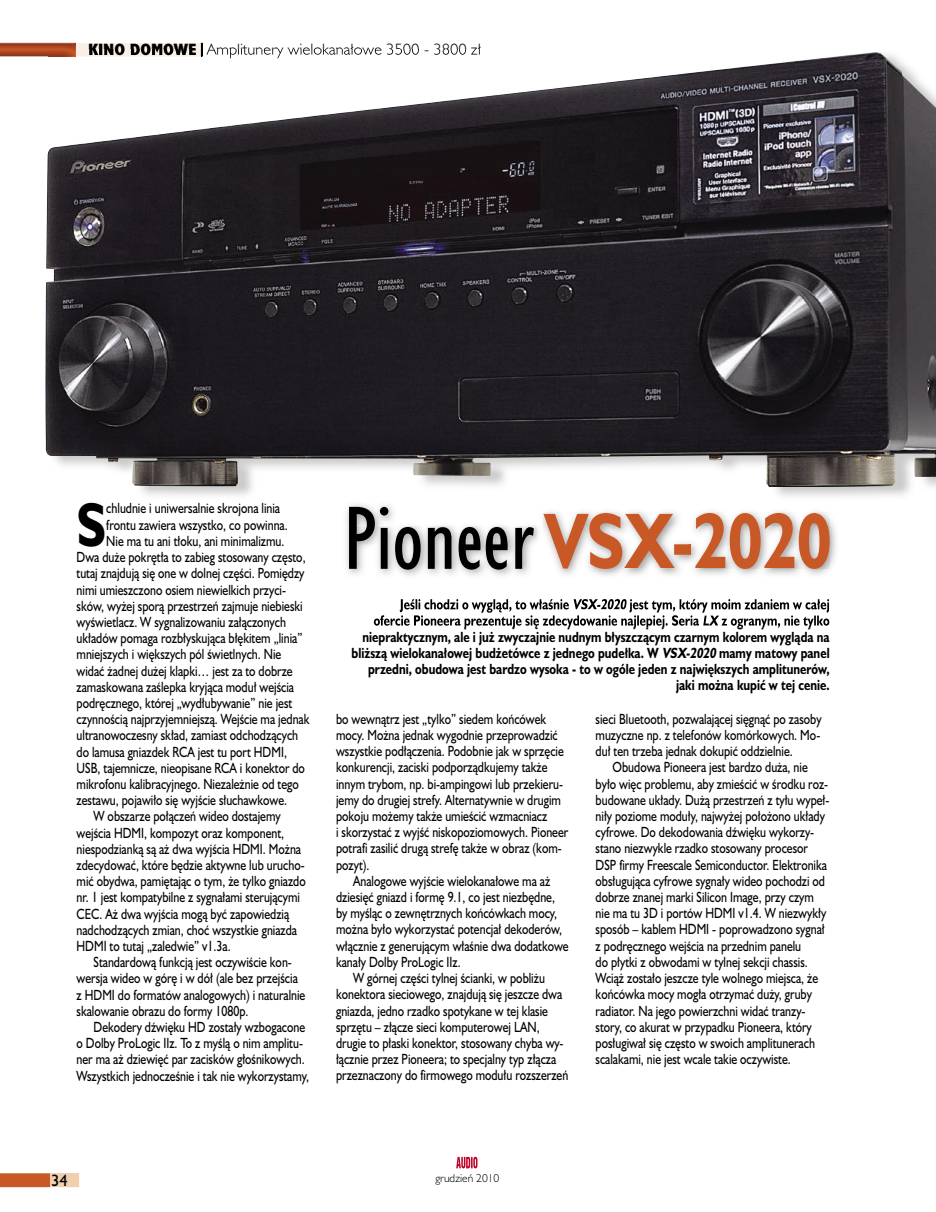
<style>
.page{position:relative;width:936px;height:1212px;background:#fff}
.page>*{position:absolute;margin:0;border:0;box-sizing:border-box;transform-origin:0 0}
.t1{font:82.5px "Humanst 521 Cn PL";color:#000}
.t2{font:700 72px "Humanst 521 PL";color:#c95827;scale:.8 1}
.t3{font:700 56.7px "Humanst 521 PL";color:#000;scale:.8 1}
.t4{font:300 15px "Humanst 521 Lt PL";color:#000}
.t5{font:15px "Humanst 521 PL";color:#000}
.t6{font:13.5px/16.2px "Humanst 521 PL";color:#000;scale:.8 1}
.t7{font:700 13.5px/16.2px "Humanst 521 PL";color:#000;text-align:right;scale:.8 1}
.t8{font:300 10.5px "Humanst 521 Lt PL";color:#000}
.s1{font-family:"Humanst 521 X Bd Cn PL";font-weight:400}
</style>
<div class="page">
<div style="left:75px;top:43px;width:126px;height:13px;background:#faefe4"></div>
<img style="left:0;top:43px;width:49px;height:13px">
<svg style="left:456px;top:1157px;width:21px;height:11px"></svg>
<svg style="left:0;top:1173px;width:79px;height:14px"></svg>
<svg style="left:49px;top:43px;width:27px;height:9px"></svg>
<svg style="left:201px;top:43px;width:2px;height:9px"></svg>
<img style="left:207px;top:49px;width:273px;height:3px">
<img style="left:89px;top:49px;width:107px;height:3px">
<img style="left:45px;top:52px;width:890px;height:435px">
<img style="left:537px;top:509px;width:299px;height:117px">
<img style="left:688px;top:599px;width:141px;height:14px">
<img style="left:537px;top:615px;width:162px;height:13px">
<img style="left:703px;top:615px;width:15px;height:10px">
<img style="left:718px;top:615px;width:111px;height:13px">
<img style="left:543px;top:513px;width:286px;height:56px">
<img style="left:346px;top:525px;width:191px;height:98px">
<img style="left:344px;top:502px;width:344px;height:23px">
<img style="left:399px;top:599px;width:138px;height:14px">
<img style="left:374px;top:615px;width:314px;height:12px">
<img style="left:537px;top:599px;width:32px;height:14px">
<img style="left:569px;top:599px;width:57px;height:10px">
<img style="left:626px;top:599px;width:62px;height:14px">
<img style="left:543px;top:513px;width:145px;height:12px">
<p class="t4" style="left:88px;top:39px;width:394px"><span class="s1">KINO DOMOWE</span> Amplitunery wielokanałowe 3500 - 3800 zł</p>
<h3 class="t3" style="left:77px;top:486px;width:39px">S</h3>
<p class="t6" style="left:106px;top:500px;width:219px">chludnie i uniwersalnie skrojona linia</p>
<p class="t6" style="left:106px;top:516px;width:228px">frontu zawiera wszystko, co powinna.</p>
<p class="t6" style="left:106px;top:532px;width:224px">Nie ma tu ani tłoku, ani minimalizmu.</p>
<p class="t6" style="left:77px;top:549px;width:288px">Dwa duże pokrętła to zabieg stosowany często,</p>
<p class="t6" style="left:77px;top:565px;width:286px">tutaj znajdują się one w dolnej części. Pomiędzy</p>
<p class="t6" style="left:77px;top:581px;width:263px">nimi umieszczono osiem niewielkich przyci-</p>
<p class="t6" style="left:77px;top:597px;width:284px">sków, wyżej sporą przestrzeń zajmuje niebieski</p>
<p class="t6" style="left:77px;top:613px;width:263px">wyświetlacz. W sygnalizowaniu załączonych</p>
<p class="t6" style="left:77px;top:630px;width:284px">układów pomaga rozbłyskująca błękitem „linia”</p>
<p class="t6" style="left:77px;top:646px;width:257px">mniejszych i większych pól świetlnych. Nie</p>
<p class="t6" style="left:77px;top:662px;width:272px">widać żadnej dużej klapki… jest za to dobrze</p>
<p class="t6" style="left:77px;top:678px;width:273px">zamaskowana zaślepka kryjąca moduł wejścia</p>
<p class="t6" style="left:77px;top:694px;width:271px">podręcznego, której „wydłubywanie” nie jest</p>
<p class="t6" style="left:77px;top:711px;width:292px">czynnością najprzyjemniejszą. Wejście ma jednak</p>
<p class="t6" style="left:77px;top:727px;width:278px">ultranowoczesny skład, zamiast odchodzących</p>
<p class="t6" style="left:77px;top:743px;width:264px">do lamusa gniazdek RCA jest tu port HDMI,</p>
<p class="t6" style="left:77px;top:759px;width:287px">USB, tajemnicze, nieopisane RCA i konektor do</p>
<p class="t6" style="left:77px;top:775px;width:279px">mikrofonu kalibracyjnego. Niezależnie od tego</p>
<p class="t6" style="left:77px;top:792px;width:265px">zestawu, pojawiło się wyjście słuchawkowe.</p>
<p class="t6" style="left:94px;top:808px;width:235px">W obszarze połączeń wideo dostajemy</p>
<p class="t6" style="left:77px;top:824px;width:261px">wejścia HDMI, kompozyt oraz komponent,</p>
<p class="t6" style="left:77px;top:840px;width:282px">niespodzianką są aż dwa wyjścia HDMI. Można</p>
<p class="t6" style="left:77px;top:856px;width:287px">zdecydować, które będzie aktywne lub urucho-</p>
<p class="t6" style="left:77px;top:873px;width:288px">mić obydwa, pamiętając o tym, że tylko gniazdo</p>
<p class="t6" style="left:77px;top:889px;width:281px">nr. 1 jest kompatybilne z sygnałami sterującymi</p>
<p class="t6" style="left:77px;top:905px;width:267px">CEC. Aż dwa wyjścia mogą być zapowiedzią</p>
<p class="t6" style="left:77px;top:921px;width:277px">nadchodzących zmian, choć wszystkie gniazda</p>
<p class="t6" style="left:77px;top:937px;width:194px">HDMI to tutaj „zaledwie” v1.3a.</p>
<p class="t6" style="left:94px;top:954px;width:249px">Standardową funkcją jest oczywiście kon-</p>
<p class="t6" style="left:77px;top:970px;width:278px">wersja wideo w górę i w dół (ale bez przejścia</p>
<p class="t6" style="left:77px;top:986px;width:287px">z HDMI do formatów analogowych) i naturalnie</p>
<p class="t6" style="left:77px;top:1002px;width:216px">skalowanie obrazu do formy 1080p.</p>
<p class="t6" style="left:94px;top:1018px;width:266px">Dekodery dźwięku HD zostały wzbogacone</p>
<p class="t6" style="left:77px;top:1035px;width:284px">o Dolby ProLogic IIz. To z myślą o nim amplitu-</p>
<p class="t6" style="left:77px;top:1051px;width:287px">ner ma aż dziewięć par zacisków głośnikowych.</p>
<p class="t6" style="left:77px;top:1067px;width:292px">Wszystkich jednocześnie i tak nie wykorzystamy,</p>
<h1 class="t1" style="left:343px;top:486px;width:193px">Pioneer</h1>
<h2 class="t2" style="left:544px;top:492px;width:360px">VSX-2020</h2>
<p class="t7" style="left:351px;top:628px;width:599px">niepraktycznym, ale i już zwyczajnie nudnym błyszczącym czarnym kolorem wygląda na bliższą wielokanałowej budżetówce z jednego pudełka. W VSX-2020 mamy matowy panel przedni, obudowa jest bardzo wysoka - to w ogóle jeden z największych amplitunerów, jaki można kupić w tej cenie.</p>
<p class="t6" style="left:336px;top:710px;width:292px">bo wewnątrz jest „tylko” siedem końcówek mocy. Można jednak wygodnie przeprowadzić wszystkie podłączenia. Podobnie jak w sprzęcie konkurencji, zaciski podporządkujemy także innym trybom, np. bi-ampingowi lub przekieru&shy;jemy do drugiej strefy. Alternatywnie w drugim pokoju możemy także umieścić wzmacniacz<br>i skorzystać z wyjść niskopoziomowych. Pioneer potrafi zasilić drugą strefę także w obraz (kom&shy;pozyt).</p>
<p class="t6" style="left:353px;top:872px;width:248px">Analogowe wyjście wielokanałowe ma aż</p>
<p class="t6" style="left:336px;top:888px;width:275px">dziesięć gniazd i formę 9.1, co jest niezbędne,</p>
<p class="t6" style="left:336px;top:905px;width:278px">by myśląc o zewnętrznych końcówkach mocy,</p>
<p class="t6" style="left:336px;top:921px;width:284px">można było wykorzystać potencjał dekoderów,</p>
<p class="t6" style="left:336px;top:937px;width:292px">włącznie z generującym właśnie dwa dodatkowe</p>
<p class="t6" style="left:336px;top:953px;width:157px">kanały Dolby ProLogic IIz.</p>
<p class="t6" style="left:353px;top:969px;width:241px">W górnej części tylnej ścianki, w pobliżu</p>
<p class="t6" style="left:336px;top:986px;width:284px">konektora sieciowego, znajdują się jeszcze dwa</p>
<p class="t6" style="left:336px;top:1002px;width:266px">gniazda, jedno rzadko spotykane w tej klasie</p>
<p class="t6" style="left:336px;top:1018px;width:256px">sprzętu – złącze sieci komputerowej LAN,</p>
<p class="t6" style="left:336px;top:1034px;width:286px">drugie to płaski konektor, stosowany chyba wy-</p>
<p class="t6" style="left:336px;top:1050px;width:277px">łącznie przez Pioneera; to specjalny typ złącza</p>
<p class="t6" style="left:336px;top:1067px;width:292px">przeznaczony do firmowego modułu rozszerzeń</p>
<p class="t6" style="left:595px;top:710px;width:284px;text-align:justify">sieci Bluetooth, pozwalającej sięgnąć po zasoby muzyczne np. z telefonów komórkowych. Mo&shy;duł ten trzeba jednak dokupić oddzielnie.</p>
<p class="t6" style="left:595px;top:759px;width:294px;text-indent:17px">Obudowa Pioneera jest bardzo duża, nie było więc problemu, aby zmieścić w środku roz&shy;budowane układy. Dużą przestrzeń z tyłu wypeł&shy;niły poziome moduły, najwyżej położono układy cyfrowe. Do dekodowania dźwięku wykorzy&shy;stano niezwykle rzadko stosowany procesor DSP firmy Freescale Semiconductor. Elektronika obsługująca cyfrowe sygnały wideo pochodzi od dobrze znanej marki Silicon Image, przy czym nie ma tu 3D i portów HDMI v1.4. W niezwykły sposób – kablem HDMI - poprowadzono sygnał z podręcznego wejścia na przednim panelu<br>do płytki z obwodami w tylnej sekcji chassis.<br>Wciąż zostało jeszcze tyle wolnego miejsca, że końcówka mocy mogła otrzymać duży, gruby radiator. Na jego powierzchni widać tranzy&shy;story, co akurat w przypadku Pioneera, który posługiwał się często w swoich amplitunerach scalakami, nie jest wcale takie oczywiste.</p>
<p class="t5" style="left:51px;top:1170px;width:18px">34</p>
<p class="t8" style="left:435px;top:1171px;width:66px">grudzień 2010</p>
</div>
